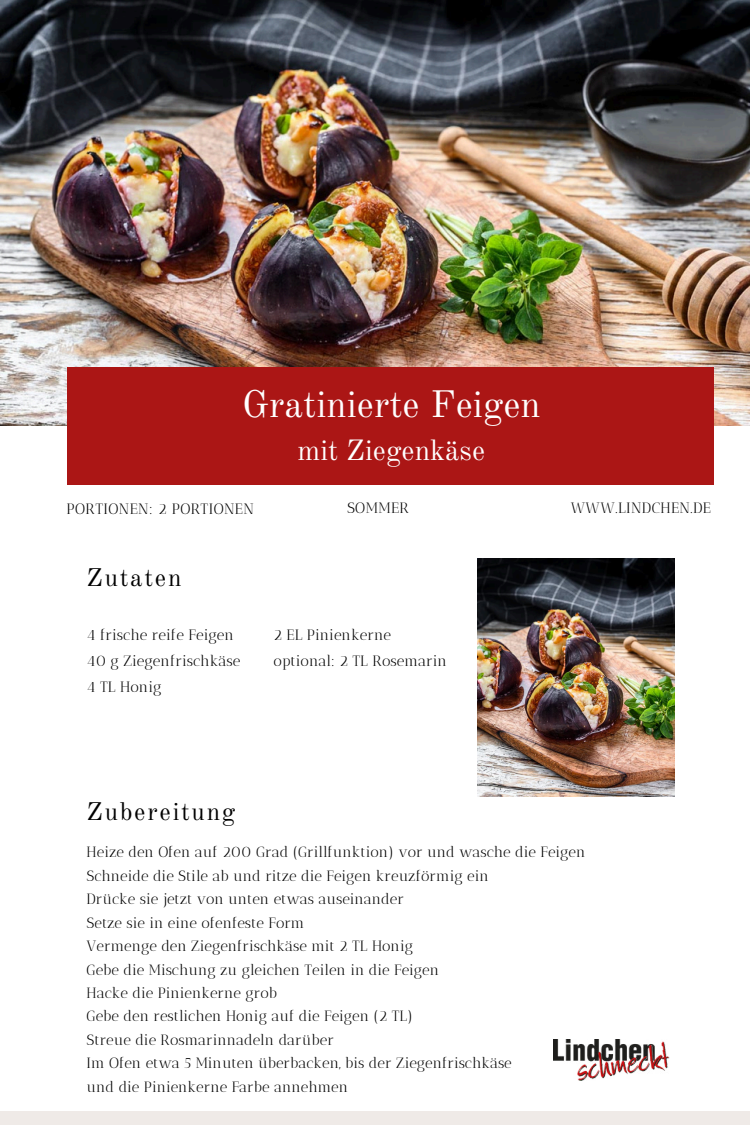
<style>
.page{position:relative;width:750px;height:1125px;background:#fff}
.page>*{position:absolute;margin:0;border:0;box-sizing:border-box;transform-origin:0 0}
.t1{font:37.5px "Old Standard";color:#fff}
.t2{font:28.75px "Old Standard";color:#fff}
.t3{font:25px "Old Standard";letter-spacing:.07em;color:#000}
.t4{font:15px/26.2px "Antic Didone";color:#000}
.t5{font:15px "Antic Didone";letter-spacing:.025em;color:#000}
.t6{font:14.88px/23.5px "Antic Didone";color:#000}
</style>
<div class="page">
<img style="left:478px;top:559px;width:197px;height:238px">
<div style="left:0;top:1111px;width:750px;height:14px;background:#efeae7"></div>
<img style="left:0;top:0;width:750px;height:426px">
<div style="left:67px;top:367px;width:647px;height:117px;background:#ab1615"></div>
<img style="left:554px;top:1040px;width:115px;height:40px">
<h1 class="t1" style="left:242px;top:381px;width:300px">Gratinierte Feigen</h1>
<h2 class="t2" style="left:298px;top:433px;width:189px">mit Ziegenkäse</h2>
<p class="t5" style="left:67px;top:500px;width:189px">PORTIONEN: 2 PORTIONEN</p>
<p class="t4" style="left:347px;top:495px;width:64px">SOMMER</p>
<h3 class="t3" style="left:87px;top:562px;width:96px">Zutaten</h3>
<p class="t4" style="left:87px;top:621px;width:155px">4 frische reife Feigen<br>40 g Ziegenfrischkäse<br>4 TL Honig</p>
<p class="t4" style="left:274px;top:621px;width:175px">2 EL Pinienkerne optional: 2 TL Rosemarin</p>
<p class="t5" style="left:571px;top:499px;width:142px">WWW.LINDCHEN.DE</p>
<h3 class="t3" style="left:87px;top:796px;width:150px">Zubereitung</h3>
<p class="t6" style="left:87px;top:841px;width:500px">Heize den Ofen auf 200 Grad (Grillfunktion) vor und wasche die Feigen Schneide die Stile ab und ritze die Feigen kreuzförmig ein<br>Drücke sie jetzt von unten etwas auseinander<br>Setze sie in eine ofenfeste Form<br>Vermenge den Ziegenfrischkäse mit 2 TL Honig<br>Gebe die Mischung zu gleichen Teilen in die Feigen<br>Hacke die Pinienkerne grob<br>Gebe den restlichen Honig auf die Feigen (2 TL)<br>Streue die Rosmarinnadeln darüber<br>Im Ofen etwa 5 Minuten überbacken, bis der Ziegenfrischkäse<br>und die Pinienkerne Farbe annehmen</p>
</div>
